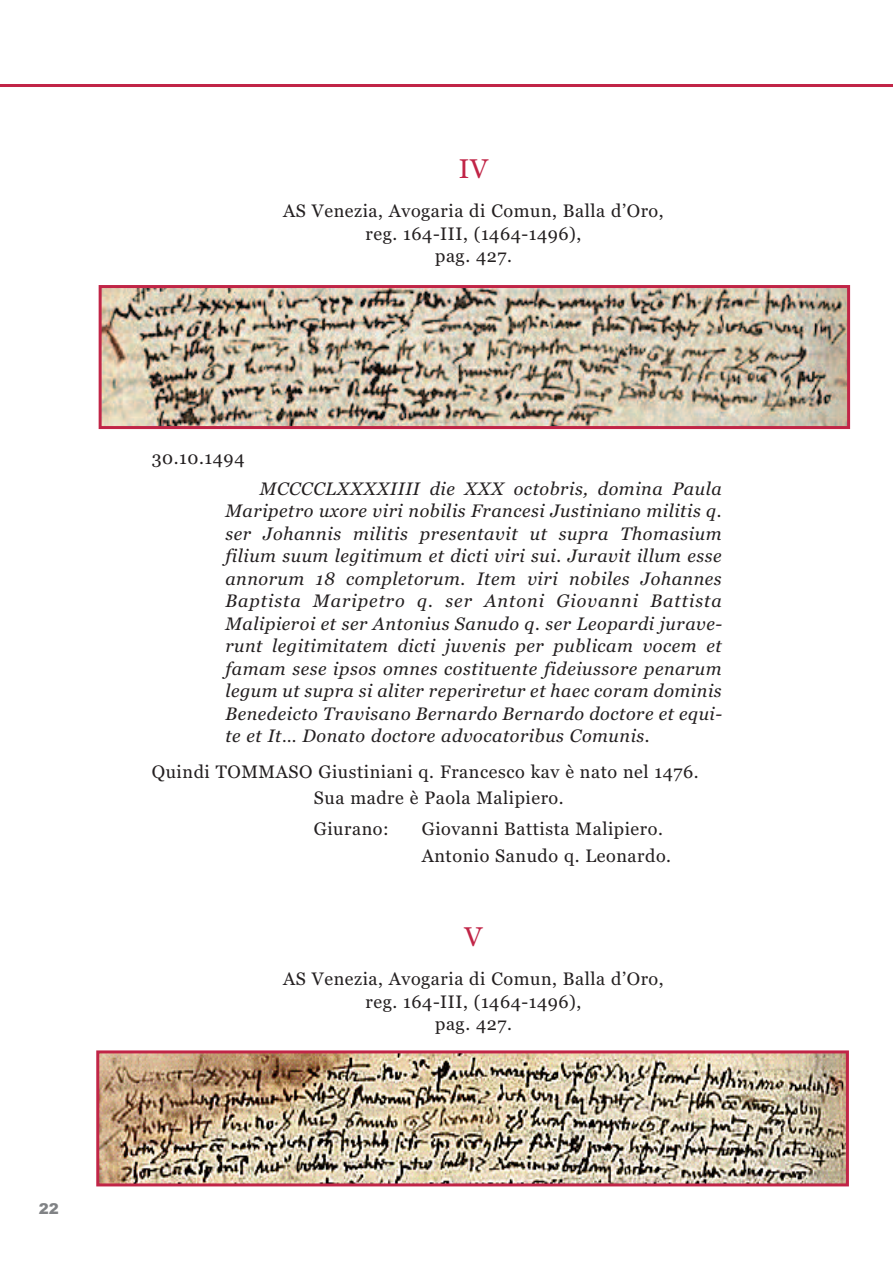
<style>
.page{position:relative;width:893px;height:1263px;background:#fff}
.page>*{position:absolute;margin:0;border:0;box-sizing:border-box;transform-origin:0 0}
.t1{font:27px "Georgia";color:#c12547}
.t2{font:italic 18px/22.5px "Georgia";letter-spacing:.03em;color:#231f20;text-align:justify}
.t3{font:18px/22.5px "Georgia";letter-spacing:.03em;color:#231f20;text-align:center}
.t4{font:900 15px "Arial";color:#808285}
</style>
<div class="page">
<hr style="left:0;top:84px;width:893px;height:3px;background:#c12547">
<img style="left:103px;top:289px;width:743px;height:136px">
<div style="left:99px;top:285px;width:751px;height:144px;border:3px solid #c12547"></div>
<img style="left:100px;top:1054px;width:745px;height:128px">
<div style="left:96px;top:1050px;width:753px;height:136px;border:3px solid #c12547"></div>
<p class="t4" style="left:39px;top:1200px;width:22px">22</p>
<h1 class="t1" style="left:459px;top:153px;width:31px">IV</h1>
<p class="t3" style="left:283px;top:200px;width:382px">AS Venezia, Avogaria di Comun, Balla d’Oro, reg. 164-III, (1464-1496),<br>pag. 427.</p>
<p class="t3" style="left:152px;top:446px;width:94px">30.10.1494</p>
<p class="t2" style="left:225px;top:477px;width:498px;text-indent:34px">MCCCCLXXXXIIII die XXX octobris, domina Paula Maripetro uxore viri nobilis Francesi Justiniano militis q. ser Johannis militis presentavit ut supra Thomasium filium suum legitimum et dicti viri sui. Juravit illum esse annorum 18 completorum. Item viri nobiles Johannes Baptista Maripetro q. ser Antoni Giovanni Battista Malipieroi et ser Antonius Sanudo q. ser Leopardi jurave&shy;runt legitimitatem dicti juvenis per publicam vocem et famam sese ipsos omnes costituente fideiussore penarum legum ut supra si aliter reperiretur et haec coram dominis Benedeicto Travisano Bernardo Bernardo doctore et equi&shy;te et It… Donato doctore advocatoribus Comunis.</p>
<p class="t3" style="left:314px;top:758px;width:386px;line-height:26.7px;text-align:left;text-indent:-162px">Quindi TOMMASO Giustiniani q. Francesco kav è nato nel 1476.<br>Sua madre è Paola Malipiero.</p>
<p class="t3" style="left:314px;top:818px;width:76px">Giurano:</p>
<p class="t3" style="left:422px;top:816px;width:251px;line-height:26.7px;text-align:left">Giovanni Battista Malipiero.<br>Antonio Sanudo q. Leonardo.</p>
<h1 class="t1" style="left:464px;top:921px;width:20px">V</h1>
<p class="t3" style="left:283px;top:968px;width:382px">AS Venezia, Avogaria di Comun, Balla d’Oro, reg. 164-III, (1464-1496),<br>pag. 427.</p>
</div>
